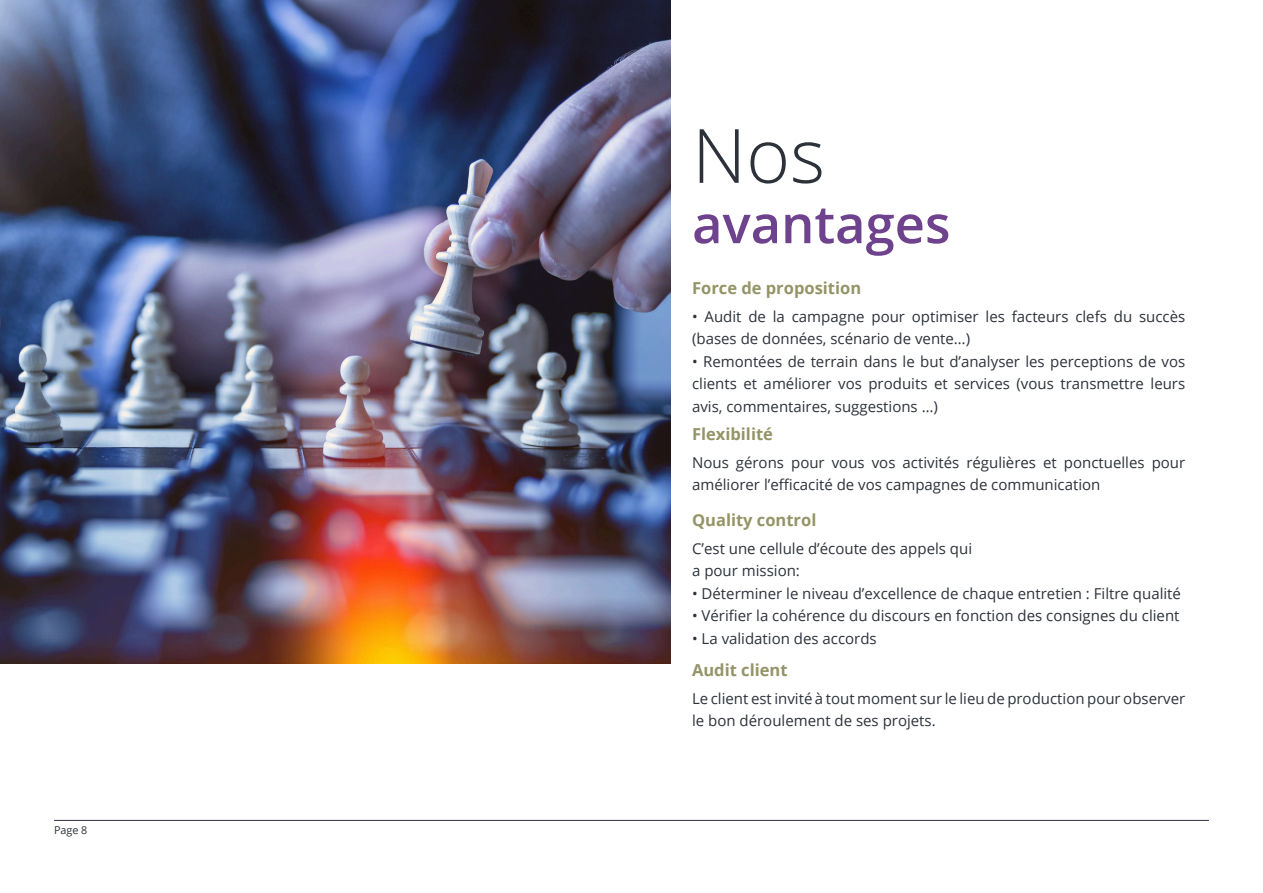
<style>
.page{position:relative;width:1263px;height:893px;background:#fff}
.page>*{position:absolute;margin:0;border:0;box-sizing:border-box;transform-origin:0 0}
.t1{font:300 75px "Open Sans";color:#2d323a}
.t2{font:600 52.5px "Open Sans";color:#6e428d}
.t3{font:700 16.5px "Open Sans";color:#949467}
.t4{font:15px/22.5px "Open Sans";color:#2d323a}
.t5{font:10.8px "Open Sans";color:#2d323a}
</style>
<div class="page">
<img style="left:0;top:0;width:670px;height:663px">
<hr style="left:54px;top:820px;width:1155px;height:1px;background:#2d323a">
<p class="t5" style="left:54px;top:822px;width:35px">Page 8</p>
<p class="t1" style="left:692px;top:104px;width:134px">Nos</p>
<p class="t2" style="left:692px;top:188px;width:260px">avantages</p>
<p class="t3" style="left:692px;top:276px;width:171px">Force de proposition</p>
<p class="t4" style="left:692px;top:304px;width:495px">• Audit de la campagne pour optimiser les facteurs clefs du succès (bases de données, scénario de vente…)</p>
<p class="t4" style="left:692px;top:349px;width:495px;text-align:justify">• Remontées de terrain dans le but d’analyser les perceptions de vos clients et améliorer vos produits et services (vous transmettre leurs avis, commentaires, suggestions …)</p>
<p class="t3" style="left:692px;top:422px;width:82px">Flexibilité</p>
<p class="t4" style="left:692px;top:451px;width:495px">Nous gérons pour vous vos activités régulières et ponctuelles pour améliorer l’efficacité de vos campagnes de communication</p>
<p class="t3" style="left:692px;top:508px;width:126px">Quality control</p>
<p class="t4" style="left:692px;top:536px;width:282px">C’est une cellule d’écoute des appels qui</p>
<p class="t4" style="left:692px;top:559px;width:109px">a pour mission:</p>
<p class="t4" style="left:692px;top:581px;width:490px">• Déterminer le niveau d’excellence de chaque entretien : Filtre qualité</p>
<p class="t4" style="left:692px;top:604px;width:489px">• Vérifier la cohérence du discours en fonction des consignes du client</p>
<p class="t4" style="left:692px;top:626px;width:186px">• La validation des accords</p>
<p class="t3" style="left:692px;top:658px;width:97px">Audit client</p>
<p class="t4" style="left:692px;top:687px;width:495px">Le client est invité à tout moment sur le lieu de production pour observer le bon déroulement de ses projets.</p>
</div>
